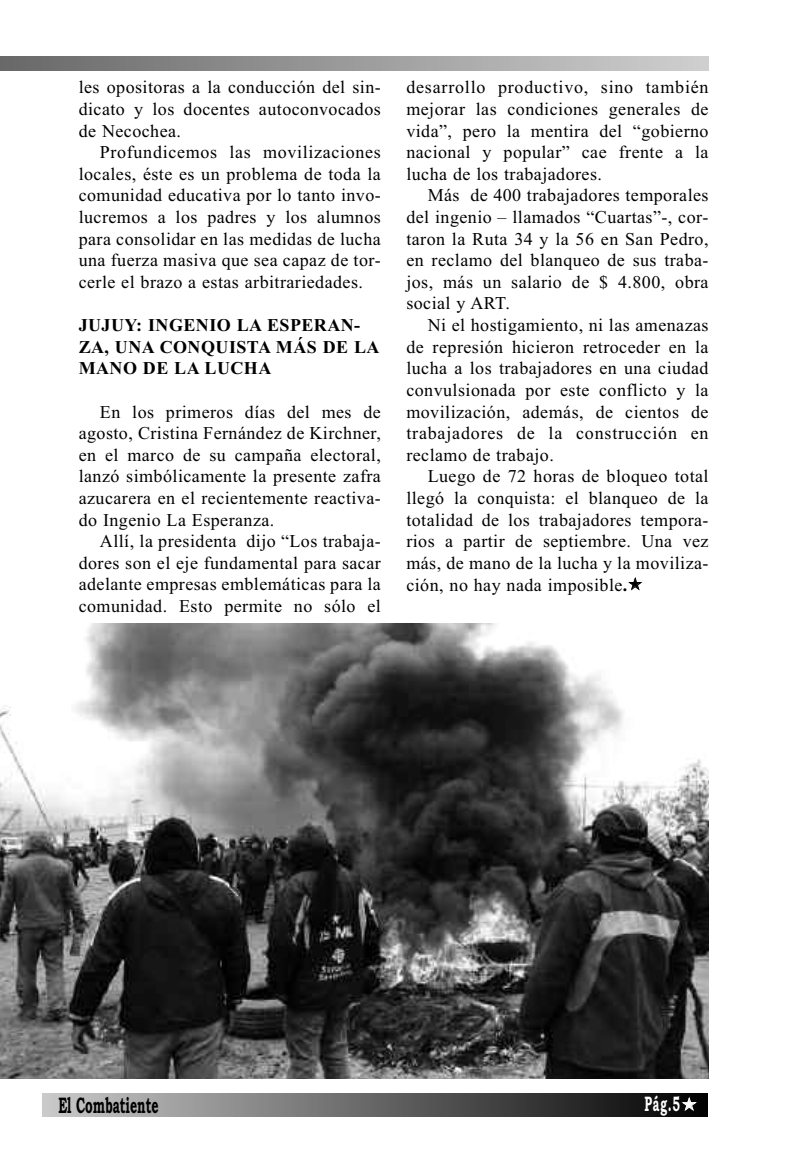
<style>
.page{position:relative;width:787px;height:1170px;background:#fff}
.page>*{position:absolute;margin:0;border:0;box-sizing:border-box;transform-origin:0 0}
.t1{font:700 22.5px "Bookman Old Style";color:#000;scale:.55 1}
.t2{font:700 21px "Bookman Old Style";color:#fff;scale:.55 1}
.t3{font:18px/21.6px "Times New Roman";letter-spacing:.025em;color:#000;text-align:justify}
.t4{font:700 18px/21.6px "Times New Roman";letter-spacing:.025em;color:#000}
.s1{font-weight:700}
</style>
<div class="page">
<div style="left:43px;top:1093px;width:664px;height:23px;background:linear-gradient(to right,#cacaca,#010101)"></div>
<svg style="left:0;top:57px;width:708px;height:13px;background:#9b9b9b"></svg>
<img style="left:0;top:623px;width:708px;height:455px">
<svg style="left:683px;top:1098px;width:12px;height:11px"></svg>
<p class="t3" style="left:79px;top:76px;width:304px">les opositoras a la conducción del sin&shy;dicato y los docentes autoconvocados de Necochea.</p>
<p class="t3" style="left:79px;top:141px;width:304px;text-indent:21px">Profundicemos las movilizaciones locales, éste es un problema de toda la comunidad educativa por lo tanto invo&shy;lucremos a los padres y los alumnos para consolidar en las medidas de lucha una fuerza masiva que sea capaz de tor&shy;cerle el brazo a estas arbitrariedades.</p>
<p class="t4" style="left:79px;top:314px;width:302px">JUJUY: INGENIO LA ESPERAN-<br>ZA, UNA CONQUISTA MÁS DE LA<br>MANO DE LA LUCHA</p>
<p class="t3" style="left:79px;top:400px;width:304px;text-indent:21px">En los primeros días del mes de agosto, Cristina Fernández de Kirchner, en el marco de su campaña electoral, lanzó simbólicamente la presente zafra azucarera en el recientemente reactiva&shy;do Ingenio La Esperanza.</p>
<p class="t3" style="left:79px;top:530px;width:304px;text-indent:21px">Allí, la presidenta dijo “Los trabaja&shy;dores son el eje fundamental para sacar adelante empresas emblemáticas para la comunidad. Esto permite no sólo el</p>
<p class="t3" style="left:406px;top:76px;width:304px">desarrollo productivo, sino también mejorar las condiciones generales de vida”, pero la mentira del “gobierno nacional y popular” cae frente a la lucha de los trabajadores.</p>
<p class="t3" style="left:406px;top:184px;width:304px;text-indent:21px">Más de 400 trabajadores temporales del ingenio – llamados “Cuartas”-, cor&shy;taron la Ruta 34 y la 56 en San Pedro, en reclamo del blanqueo de sus traba&shy;jos, más un salario de $ 4.800, obra social y ART.</p>
<p class="t3" style="left:406px;top:314px;width:304px;text-indent:21px">Ni el hostigamiento, ni las amenazas de represión hicieron retroceder en la lucha a los trabajadores en una ciudad convulsionada por este conflicto y la movilización, además, de cientos de trabajadores de la construcción en reclamo de trabajo.</p>
<p class="t3" style="left:406px;top:465px;width:304px;text-indent:21px">Luego de 72 horas de bloqueo total llegó la conquista: el blanqueo de la totalidad de los trabajadores tempora&shy;rios a partir de septiembre. Una vez más, de mano de la lucha y la moviliza&shy;ción, no hay nada imposible<span class="s1">.</span></p>
<p class="t1" style="left:58px;top:1092px;width:184px">El Combatiente</p>
<p class="t2" style="left:644px;top:1091px;width:66px">Pág.5</p>
</div>
